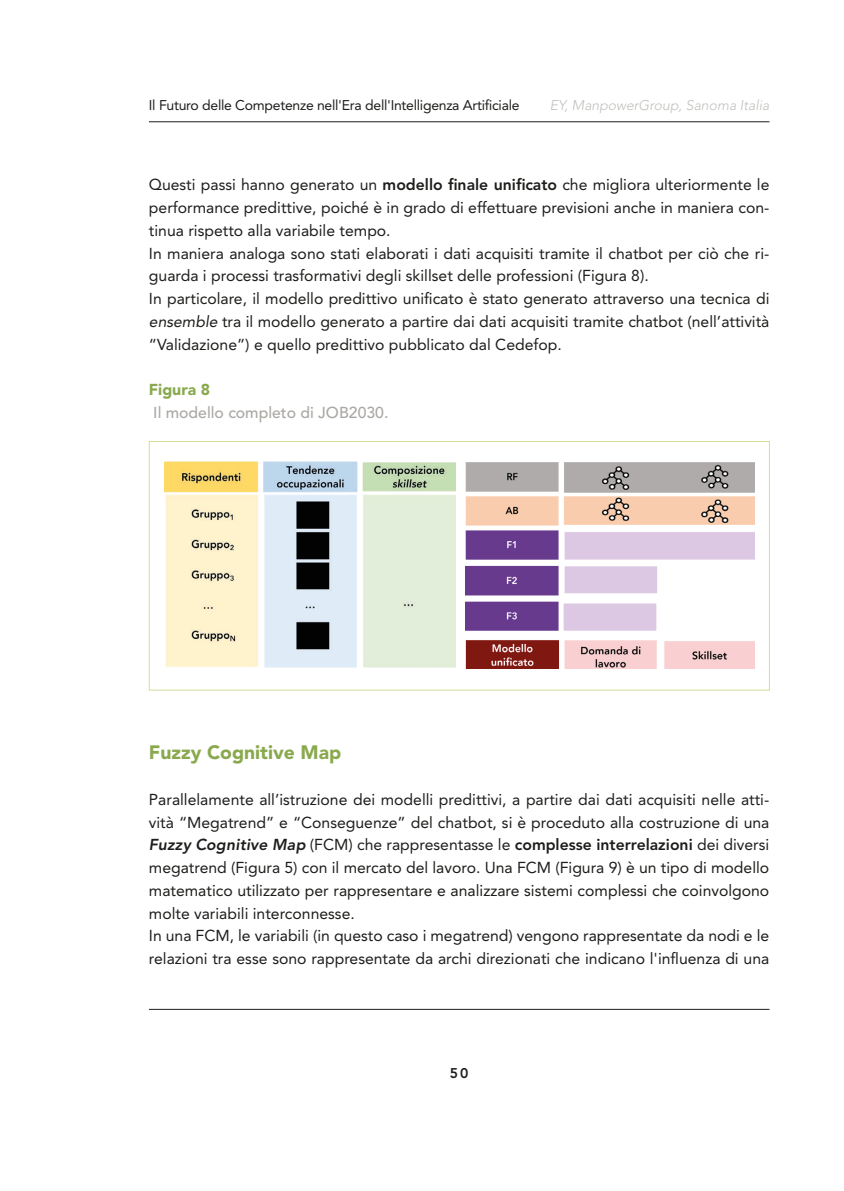
<style>
.page{position:relative;width:844px;height:1191px;background:#fff}
.page>*{position:absolute;margin:0;border:0;box-sizing:border-box;transform-origin:0 0}
.testo{font:900 19.25px "Avenir LT Std";color:#8aa94e}
.testo-2{font:15.75px/22.8px "Avenir LT Std";color:#1d1d1b;text-align:justify}
.t1{font:500 15.75px "Avenir LT Std";color:#aaa8a3}
.t2{font:900 15.75px "Avenir LT Std";color:#8aa94e}
.t3{font:14px "Avenir LT Std";letter-spacing:-.02em;color:#1d1d1b}
.t4{font:italic 300 14px "Avenir LT Std";color:#c1c0bd}
.t5{font:800 14px "Avenir LT Std";color:#1d1d1b}
.s1{font-weight:800}
.s2{font-style:italic}
.s3{font-weight:800;font-style:italic}
</style>
<div class="page">
<div style="left:149px;top:441px;width:620px;height:249px;border:1px solid #cfdf97"></div>
<hr style="left:149px;top:121px;width:620px;height:1px;background:#1d1d1b">
<hr style="left:149px;top:1009px;width:620px;height:1px;background:#1d1d1b">
<img style="left:164px;top:461px;width:292px;height:207px">
<img style="left:465px;top:462px;width:289px;height:206px">
<p class="t3" style="left:149px;top:97px;width:372px">Il Futuro delle Competenze nell'Era dell'Intelligenza Artificiale</p>
<p class="t4" style="left:550px;top:97px;width:221px">EY, ManpowerGroup, Sanoma Italia</p>
<p class="testo-2" style="left:149px;top:173px;width:622px">Questi passi hanno generato un <span class="s1">modello finale unificato</span> che migliora ulteriormente le performance predittive, poiché è in grado di effettuare previsioni anche in maniera con&shy;tinua rispetto alla variabile tempo.</p>
<p class="testo-2" style="left:149px;top:242px;width:622px">In maniera analoga sono stati elaborati i dati acquisiti tramite il chatbot per ciò che ri&shy;guarda i processi trasformativi degli skillset delle professioni (Figura 8).</p>
<p class="testo-2" style="left:149px;top:287px;width:622px">In particolare, il modello predittivo unificato è stato generato attraverso una tecnica di <span class="s2">ensemble</span> tra il modello generato a partire dai dati acquisiti tramite chatbot (nell’attività “Validazione”) e quello predittivo pubblicato dal Cedefop.</p>
<p class="t2" style="left:149px;top:380px;width:63px">Figura 8</p>
<p class="t1" style="left:153px;top:403px;width:236px">Il modello completo di JOB2030.</p>
<p class="testo" style="left:149px;top:741px;width:194px">Fuzzy Cognitive Map</p>
<p class="testo-2" style="left:149px;top:788px;width:621px">Parallelamente all’istruzione dei modelli predittivi, a partire dai dati acquisiti nelle atti&shy;vità “Megatrend” e “Conseguenze” del chatbot, si è proceduto alla costruzione di una <span class="s3">Fuzzy Cognitive Map</span> (FCM) che rappresentasse le <span class="s1">complesse interrelazioni</span> dei diversi megatrend (Figura 5) con il mercato del lavoro. Una FCM (Figura 9) è un tipo di modello matematico utilizzato per rappresentare e analizzare sistemi complessi che coinvolgono molte variabili interconnesse.</p>
<p class="testo-2" style="left:149px;top:924px;width:621px">In una FCM, le variabili (in questo caso i megatrend) vengono rappresentate da nodi e le relazioni tra esse sono rappresentate da archi direzionati che indicano l'influenza di una</p>
<p class="t5" style="left:450px;top:1064px;width:20px">50</p>
</div>
